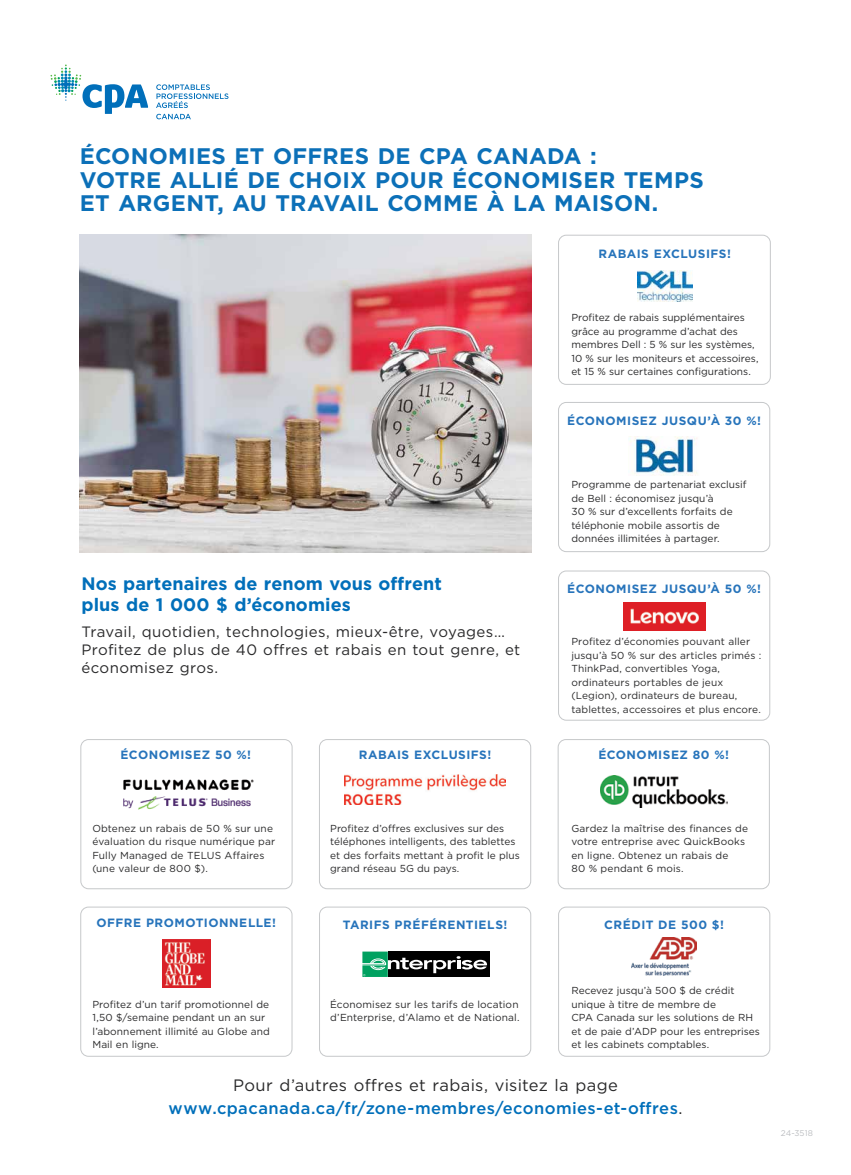
<style>
.page{position:relative;width:851px;height:1175px;background:#fff}
.page>*{position:absolute;margin:0;border:0;box-sizing:border-box;transform-origin:0 0}
.t1{font:700 22.5px/23.9px "Gotham";letter-spacing:.01em;color:#0c70b8}
.t2{font:700 18px/21px "Gotham";letter-spacing:.005em;color:#006fba}
.t3{font:500 16.5px/22.5px "Gotham";letter-spacing:.025em;color:#006fba;text-align:center}
.t4{font:15px/18px "Gotham";letter-spacing:.025em;color:#29292a}
.t5{font:700 12px "Gotham";letter-spacing:.04em;color:#2774bb}
.t6{font:10.2px/13.5px "Gotham";letter-spacing:.005em;color:#29292a}
.t7{font:8.25px "Gotham";letter-spacing:.01em;color:#bcbec1}
.s1{font-weight:400;color:#29292a}
</style>
<div class="page">
<img style="left:79px;top:235px;width:452px;height:317px">
<svg style="left:156px;top:114px;width:35px;height:5px"></svg>
<svg style="left:50px;top:64px;width:98px;height:50px"></svg>
<svg style="left:156px;top:84px;width:72px;height:24px"></svg>
<div style="left:558px;top:235px;width:212px;height:149px;border:1px solid #c6c8ca;border-radius:8px"></div>
<img style="left:637px;top:270px;width:55px;height:32px">
<div style="left:558px;top:402px;width:212px;height:150px;border:1px solid #c6c8ca;border-radius:8px"></div>
<img style="left:629px;top:437px;width:68px;height:38px">
<div style="left:558px;top:571px;width:212px;height:149px;border:1px solid #c6c8ca;border-radius:8px"></div>
<img style="left:623px;top:603px;width:82px;height:27px">
<div style="left:81px;top:739px;width:211px;height:150px;border:1px solid #c6c8ca;border-radius:8px"></div>
<img style="left:123px;top:779px;width:131px;height:12px">
<img style="left:138px;top:796px;width:113px;height:14px">
<img style="left:123px;top:798px;width:11px;height:11px">
<div style="left:319px;top:739px;width:212px;height:150px;border:1px solid #c6c8ca;border-radius:8px"></div>
<img style="left:344px;top:774px;width:161px;height:31px">
<div style="left:558px;top:739px;width:211px;height:150px;border:1px solid #c6c8ca;border-radius:8px"></div>
<img style="left:601px;top:776px;width:126px;height:31px">
<div style="left:81px;top:907px;width:211px;height:149px;border:1px solid #c6c8ca;border-radius:8px"></div>
<img style="left:162px;top:939px;width:48px;height:48px">
<div style="left:319px;top:907px;width:212px;height:149px;border:1px solid #c6c8ca;border-radius:8px"></div>
<svg style="left:362px;top:951px;width:125px;height:26px;background:#344f44"></svg>
<div style="left:558px;top:907px;width:212px;height:149px;border:1px solid #c6c8ca;border-radius:8px"></div>
<img style="left:631px;top:937px;width:65px;height:38px">
<p class="t1" style="left:80px;top:143px;width:625px">ÉCONOMIES ET OFFRES DE CPA CANADA :<br>VOTRE ALLIÉ DE CHOIX POUR ÉCONOMISER TEMPS<br>ET ARGENT, AU TRAVAIL COMME À LA MAISON.</p>
<p class="t5" style="left:598px;top:247px;width:134px">RABAIS EXCLUSIFS!</p>
<p class="t2" style="left:81px;top:573px;width:362px">Nos partenaires de renom vous ofrent plus de 1 000 $ d’économies</p>
<p class="t4" style="left:81px;top:622px;width:440px">Travail, quotidien, technologies, mieux-être, voyages…<br>Proftez de plus de 40 ofres et rabais en tout genre, et économisez gros.</p>
<p class="t5" style="left:120px;top:747px;width:132px">ÉCONOMISEZ 50 %!</p>
<p class="t5" style="left:359px;top:747px;width:134px">RABAIS EXCLUSIFS!</p>
<p class="t6" style="left:571px;top:311px;width:188px">Proftez de rabais supplémentaires grâce au programme d’achat des membres Dell : 5 % sur les systèmes, 10 % sur les moniteurs et accessoires, et 15 % sur certaines confgurations.</p>
<p class="t5" style="left:567px;top:414px;width:195px">ÉCONOMISEZ JUSQU’À 30 %!</p>
<p class="t6" style="left:571px;top:477px;width:177px">Programme de partenariat exclusif de Bell : économisez jusqu’à<br>30 % sur d’excellents forfaits de téléphonie mobile assortis de données illimitées à partager.</p>
<p class="t5" style="left:567px;top:582px;width:195px">ÉCONOMISEZ JUSQU’À 50 %!</p>
<p class="t6" style="left:571px;top:634px;width:191px">Proftez d’économies pouvant aller jusqu’à 50 % sur des articles primés :<br>ThinkPad, convertibles Yoga, ordinateurs portables de jeux (Legion), ordinateurs de bureau, tablettes, accessoires et plus encore.</p>
<p class="t5" style="left:598px;top:747px;width:132px">ÉCONOMISEZ 80 %!</p>
<p class="t6" style="left:92px;top:821px;width:184px">Obtenez un rabais de 50 % sur une évaluation du risque numérique par<br>Fully Managed de TELUS Afaires (une valeur de 800 $).</p>
<p class="t5" style="left:96px;top:916px;width:181px">OFFRE PROMOTIONNELLE!</p>
<p class="t6" style="left:330px;top:821px;width:191px">Proftez d’ofres exclusives sur des téléphones intelligents, des tablettes et des forfaits mettant à proft le plus grand réseau 5G du pays.</p>
<p class="t5" style="left:343px;top:918px;width:166px">TARIFS PRÉFÉRENTIELS!</p>
<p class="t6" style="left:571px;top:821px;width:178px">Gardez la maîtrise des fnances de votre entreprise avec QuickBooks en ligne. Obtenez un rabais de<br>80 % pendant 6 mois.</p>
<p class="t5" style="left:604px;top:918px;width:121px">CRÉDIT DE 500 $!</p>
<p class="t6" style="left:571px;top:983px;width:190px">Recevez jusqu’à 500 $ de crédit unique à titre de membre de<br>CPA Canada sur les solutions de RH et de paie d’ADP pour les entreprises et les cabinets comptables.</p>
<p class="t3" style="left:168px;top:1074px;width:515px"><span class="s1">Pour d’autres ofres et rabais, visitez la page </span>www.cpacanada.ca/fr/zone-membres/economies-et-ofres<span class="s1">.</span></p>
<p class="t6" style="left:330px;top:997px;width:191px">Économisez sur les tarifs de location d’Enterprise, d’Alamo et de National.</p>
<p class="t6" style="left:92px;top:997px;width:179px">Proftez d’un tarif promotionnel de<br>1,50 $/semaine pendant un an sur l’abonnement illimité au Globe and<br>Mail en ligne.</p>
<p class="t7" style="left:780px;top:1128px;width:34px">24-3518</p>
</div>
